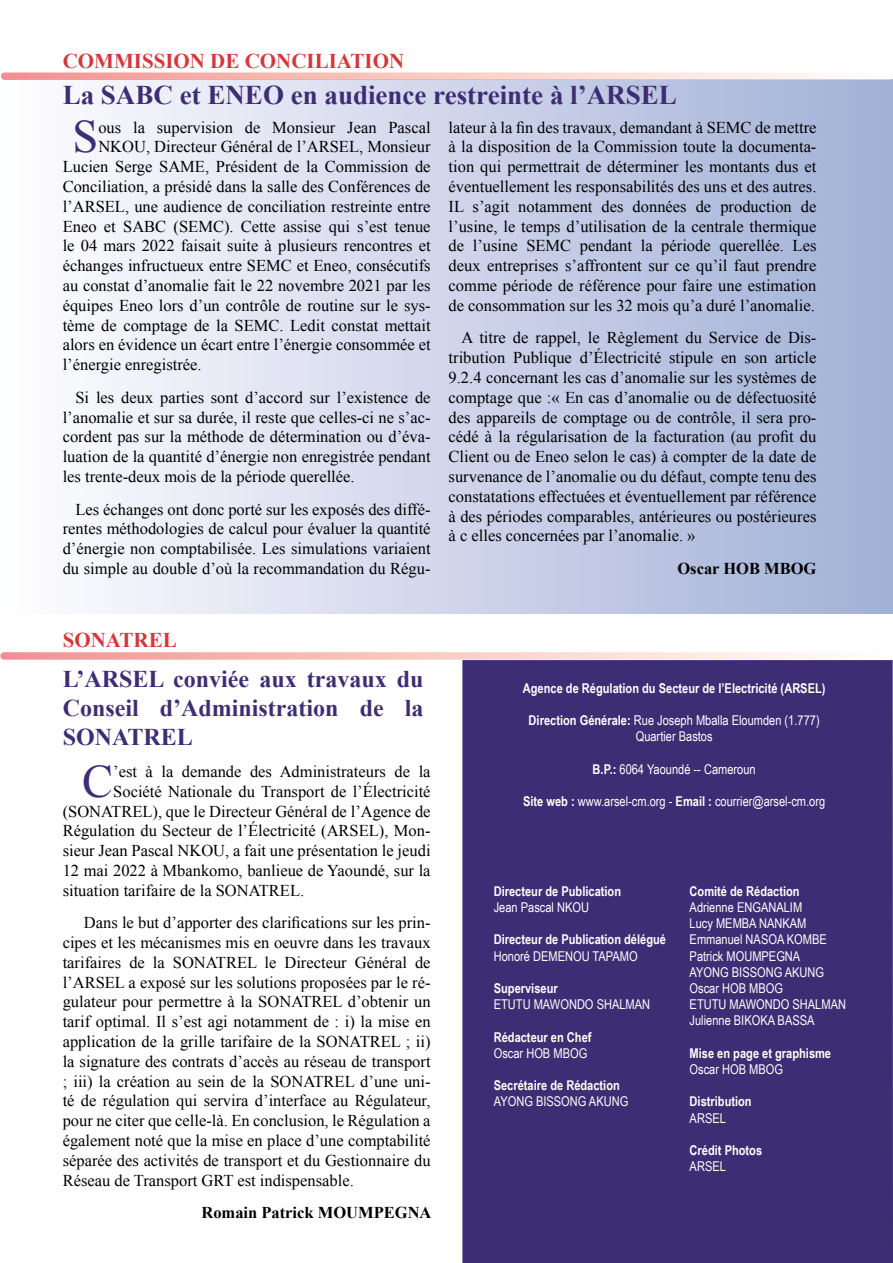
<style>
.page{position:relative;width:893px;height:1263px;background:#fff}
.page>*{position:absolute;margin:0;border:0;box-sizing:border-box;transform-origin:0 0}
.t1{font:46.35px "Times New Roman";color:#3d2d74}
.t2{font:700 27px "Times New Roman";color:#3d2d74}
.t3{font:700 24px/28.8px "Times New Roman";color:#3d2d74;text-align:justify}
.t4{font:700 21px "Times New Roman";color:#d6373c}
.t5{font:16.5px/19.8px "Times New Roman";color:#000;text-align:justify}
.t6{font:700 16.5px "Times New Roman";color:#000}
.t7{font:13.5px/16.2px "Arial Narrow";color:#fffffd}
.t8{font:700 13.5px "Arial Narrow";color:#fffffd}
.s1{font-weight:700}
</style>
<div class="page">
<div style="left:462px;top:660px;width:431px;height:603px;background:#3d2d74"></div>
<div style="left:0;top:80px;width:893px;height:533px;background:linear-gradient(to right,#fffeff,#a1b0d6)"></div>
<svg style="left:0;top:652px;width:893px;height:8px;background:#f9cec9"></svg>
<svg style="left:1px;top:72px;width:892px;height:8px;background:#f6ccc8"></svg>
<p class="t4" style="left:63px;top:47px;width:343px">COMMISSION DE CONCILIATION</p>
<h2 class="t2" style="left:63px;top:76px;width:615px">La SABC et ENEO en audience restreinte à l’ARSEL</h2>
<h1 class="t1" style="left:73px;top:106px;width:27px">S</h1>
<p class="t5" style="left:98px;top:117px;width:334px">ous la supervision de Monsieur Jean Pascal</p>
<p class="t5" style="left:449px;top:117px;width:369px">lateur à la fin des travaux, demandant à SEMC de mettre à la disposition de la Commission toute la documenta&shy;tion qui permettrait de déterminer les montants dus et éventuellement les responsabilités des uns et des autres.<br>IL s’agit notamment des données de production de l’usine, le temps d’utilisation de la centrale thermique de l’usine SEMC pendant la période querellée. Les deux entreprises s’affrontent sur ce qu’il faut prendre comme période de référence pour faire une estimation de consommation sur les 32 mois qu’a duré l’anomalie.</p>
<p class="t5" style="left:449px;top:328px;width:369px;text-indent:13px">A titre de rappel, le Règlement du Service de Dis&shy;tribution Publique d’Électricité stipule en son article 9.2.4 concernant les cas d’anomalie sur les systèmes de comptage que :« En cas d’anomalie ou de défectuosité des appareils de comptage ou de contrôle, il sera pro&shy;cédé à la régularisation de la facturation (au profit du Client ou de Eneo selon le cas) à compter de la date de survenance de l’anomalie ou du défaut, compte tenu des constatations effectuées et éventuellement par référence à des périodes comparables, antérieures ou postérieures à c elles concernées par l’anomalie. »</p>
<p class="t6" style="left:677px;top:557px;width:141px">Oscar HOB MBOG</p>
<p class="t5" style="left:98px;top:137px;width:334px">NKOU, Directeur Général de l’ARSEL, Monsieur</p>
<p class="t5" style="left:63px;top:157px;width:369px">Lucien Serge SAME, Président de la Commission de</p>
<p class="t5" style="left:63px;top:176px;width:369px">Conciliation, a présidé dans la salle des Conférences de</p>
<p class="t5" style="left:63px;top:196px;width:369px">l’ARSEL, une audience de conciliation restreinte entre</p>
<p class="t5" style="left:63px;top:216px;width:369px">Eneo et SABC (SEMC). Cette assise qui s’est tenue</p>
<p class="t5" style="left:63px;top:236px;width:369px">le 04 mars 2022 faisait suite à plusieurs rencontres et</p>
<p class="t5" style="left:63px;top:256px;width:369px">échanges infructueux entre SEMC et Eneo, consécutifs</p>
<p class="t5" style="left:63px;top:275px;width:369px">au constat d’anomalie fait le 22 novembre 2021 par les</p>
<p class="t5" style="left:63px;top:295px;width:369px">équipes Eneo lors d’un contrôle de routine sur le sys-</p>
<p class="t5" style="left:63px;top:315px;width:369px">tème de comptage de la SEMC. Ledit constat mettait</p>
<p class="t5" style="left:63px;top:335px;width:369px">alors en évidence un écart entre l’énergie consommée et</p>
<p class="t5" style="left:63px;top:355px;width:140px">l’énergie enregistrée.</p>
<p class="t5" style="left:63px;top:387px;width:369px;text-indent:13px">Si les deux parties sont d’accord sur l’existence de l’anomalie et sur sa durée, il reste que celles-ci ne s’ac&shy;cordent pas sur la méthode de détermination ou d’éva&shy;luation de la quantité d’énergie non enregistrée pendant les trente-deux mois de la période querellée.</p>
<p class="t5" style="left:63px;top:499px;width:369px;text-indent:13px">Les échanges ont donc porté sur les exposés des diffé&shy;rentes méthodologies de calcul pour évaluer la quantité d’énergie non comptabilisée. Les simulations variaient du simple au double d’où la recommandation du Régu-</p>
<p class="t4" style="left:63px;top:626px;width:115px">SONATREL</p>
<h3 class="t3" style="left:63px;top:664px;width:362px">L’ARSEL conviée aux travaux du Conseil d’Administration de la SONATREL</h3>
<h1 class="t1" style="left:82px;top:750px;width:32px">C</h1>
<p class="t5" style="left:113px;top:761px;width:319px">’est à la demande des Administrateurs de la</p>
<p class="t5" style="left:113px;top:781px;width:319px">Société Nationale du Transport de l’Électricité</p>
<p class="t5" style="left:63px;top:801px;width:369px">(SONATREL), que le Directeur Général de l’Agence de</p>
<p class="t5" style="left:63px;top:821px;width:369px">Régulation du Secteur de l’Électricité (ARSEL), Mon-</p>
<p class="t5" style="left:63px;top:840px;width:369px">sieur Jean Pascal NKOU, a fait une présentation le jeudi</p>
<p class="t5" style="left:63px;top:860px;width:369px">12 mai 2022 à Mbankomo, banlieue de Yaoundé, sur la</p>
<p class="t5" style="left:63px;top:880px;width:243px">situation tarifaire de la SONATREL.</p>
<p class="t5" style="left:63px;top:912px;width:369px;text-indent:21px">Dans le but d’apporter des clarifications sur les prin&shy;cipes et les mécanismes mis en oeuvre dans les travaux tarifaires de la SONATREL le Directeur Général de l’ARSEL a exposé sur les solutions proposées par le ré&shy;gulateur pour permettre à la SONATREL d’obtenir un tarif optimal. Il s’est agi notamment de : i) la mise en application de la grille tarifaire de la SONATREL ; ii) la signature des contrats d’accès au réseau de transport ; iii) la création au sein de la SONATREL d’une uni&shy;té de régulation qui servira d’interface au Régulateur, pour ne citer que celle-là. En conclusion, le Régulation a également noté que la mise en place d’une comptabilité séparée des activités de transport et du Gestionnaire du Réseau de Transport GRT est indispensable.</p>
<p class="t6" style="left:201px;top:1201px;width:232px">Romain Patrick MOUMPEGNA</p>
<p class="t8" style="left:523px;top:678px;width:304px">Agence de Régulation du Secteur de l’Electricité (ARSEL)</p>
<p class="t7" style="left:529px;top:712px;width:293px;text-align:center"><span class="s1">Direction Générale:</span> Rue Joseph Mballa Eloumden (1.777)<br>Quartier Bastos</p>
<p class="t7" style="left:593px;top:760px;width:165px"><span class="s1">B.P.:</span> 6064 Yaoundé -- Cameroun</p>
<p class="t7" style="left:523px;top:793px;width:304px"><span class="s1">Site web :</span> www.arsel-cm.org - <span class="s1">Email :</span> courrier@arsel-cm.org</p>
<p class="t8" style="left:494px;top:881px;width:129px">Directeur de Publication</p>
<p class="t7" style="left:494px;top:898px;width:97px">Jean Pascal NKOU</p>
<p class="t8" style="left:494px;top:929px;width:174px">Directeur de Publication délégué</p>
<p class="t7" style="left:494px;top:947px;width:145px">Honoré DEMENOU TAPAMO</p>
<p class="t8" style="left:494px;top:978px;width:65px">Superviseur</p>
<p class="t7" style="left:494px;top:996px;width:158px">ETUTU MAWONDO SHALMAN</p>
<p class="t8" style="left:494px;top:1026px;width:99px">Rédacteur en Chef</p>
<p class="t7" style="left:494px;top:1044px;width:95px">Oscar HOB MBOG</p>
<p class="t8" style="left:494px;top:1075px;width:128px">Secrétaire de Rédaction</p>
<p class="t7" style="left:494px;top:1093px;width:136px">AYONG BISSONG AKUNG</p>
<p class="t8" style="left:690px;top:881px;width:112px">Comité de Rédaction</p>
<p class="t7" style="left:690px;top:898px;width:158px">Adrienne ENGANALIM<br>Lucy MEMBA NANKAM<br>Emmanuel NASOA KOMBE<br>Patrick MOUMPEGNA<br>AYONG BISSONG AKUNG<br>Oscar HOB MBOG<br>ETUTU MAWONDO SHALMAN<br>Julienne BIKOKA BASSA</p>
<p class="t8" style="left:690px;top:1043px;width:143px">Mise en page et graphisme</p>
<p class="t7" style="left:690px;top:1060px;width:95px">Oscar HOB MBOG</p>
<p class="t8" style="left:690px;top:1091px;width:64px">Distribution</p>
<p class="t7" style="left:690px;top:1109px;width:38px">ARSEL</p>
<p class="t8" style="left:690px;top:1140px;width:74px">Crédit Photos</p>
<p class="t7" style="left:690px;top:1158px;width:38px">ARSEL</p>
</div>
